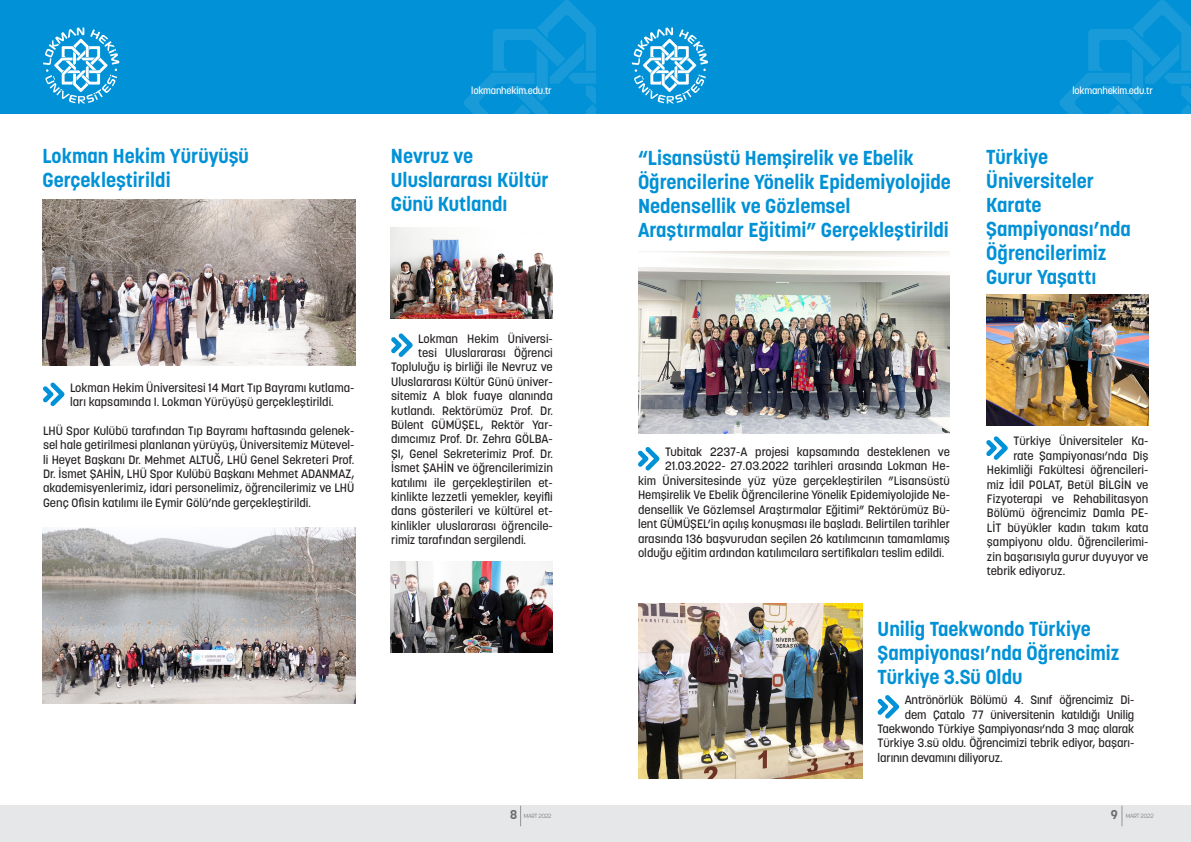
<style>
.page{position:relative;width:1191px;height:842px;background:#fff}
.page>*{position:absolute;margin:0;border:0;box-sizing:border-box;transform-origin:0 0}
.t1{font:700 20px/24px "Korolev";color:#0091d6}
.t2{font:500 12px/14.4px "Korolev";color:#231f20}
.t3{font:500 10px "Korolev";letter-spacing:-.02em;color:#fff}
.t4{font:300 6px "Korolev";letter-spacing:-.03em;color:#6c6d70}
.t5{font:300 5.9px "Korolev";letter-spacing:-.03em;color:#6c6d70}
.s1{font-weight:700;font-size:12.8px}
</style>
<div class="page">
<div style="left:0;top:806px;width:1191px;height:36px;background:#e6e7e9"></div>
<div style="left:595px;top:0;width:596px;height:113px;background:#0091d6"></div>
<svg style="left:1059px;top:0;width:132px;height:113px"></svg>
<div style="left:0;top:0;width:595px;height:113px;background:#0091d6"></div>
<svg style="left:464px;top:0;width:131px;height:113px"></svg>
<svg style="left:520px;top:806px;width:1px;height:20px"></svg>
<svg style="left:1121px;top:806px;width:1px;height:20px"></svg>
<svg style="left:43px;top:28px;width:76px;height:76px"></svg>
<svg style="left:632px;top:28px;width:76px;height:76px"></svg>
<svg style="left:638px;top:447px;width:21px;height:23px"></svg>
<svg style="left:986px;top:436px;width:21px;height:24px"></svg>
<svg style="left:43px;top:382px;width:21px;height:24px"></svg>
<img style="left:43px;top:200px;width:312px;height:166px">
<svg style="left:391px;top:333px;width:21px;height:24px"></svg>
<img style="left:43px;top:527px;width:313px;height:176px">
<img style="left:391px;top:227px;width:162px;height:91px">
<img style="left:391px;top:562px;width:162px;height:91px">
<img style="left:638px;top:251px;width:312px;height:183px">
<img style="left:986px;top:295px;width:162px;height:130px">
<svg style="left:877px;top:695px;width:22px;height:23px"></svg>
<img style="left:638px;top:604px;width:224px;height:174px">
<p class="t1" style="left:43px;top:144px;width:208px">Lokman Hekim Yürüyüşü<br>Gerçekleştirildi</p>
<p class="t2" style="left:70px;top:380px;width:286px">Lokman Hekim Üniversitesi 14 Mart Tıp Bayramı kutlama&shy;ları kapsamında I. Lokman Yürüyüşü gerçekleştirildi.</p>
<p class="t2" style="left:43px;top:423px;width:313px;text-align:justify">LHÜ Spor Kulübü tarafından Tıp Bayramı haftasında gelenek&shy;sel hale getirilmesi planlanan yürüyüş, Üniversitemiz Mütevel&shy;li Heyet Başkanı Dr. Mehmet ALTUĞ, LHÜ Genel Sekreteri Prof.<br>Dr. İsmet ŞAHİN, LHÜ Spor Kulübü Başkanı Mehmet ADANMAZ, akademisyenlerimiz, idari personelimiz, öğrencilerimiz ve LHÜ Genç Ofisin katılımı ile Eymir Gölü’nde gerçekleştirildi.</p>
<p class="t3" style="left:471px;top:84px;width:82px">lokmanhekim.edu.tr</p>
<p class="t3" style="left:1072px;top:84px;width:82px">lokmanhekim.edu.tr</p>
<p class="t1" style="left:391px;top:144px;width:159px">Nevruz ve<br>Uluslararası Kültür<br>Günü Kutlandı</p>
<p class="t2" style="left:418px;top:331px;width:136px">Lokman Hekim Üniversi-</p>
<p class="t2" style="left:418px;top:345px;width:136px">tesi Uluslararası Öğrenci</p>
<p class="t2" style="left:391px;top:360px;width:163px">Topluluğu iş birliği ile Nevruz ve</p>
<p class="t2" style="left:391px;top:374px;width:163px">Uluslararası Kültür Günü üniver-</p>
<p class="t2" style="left:391px;top:389px;width:163px">sitemiz A blok fuaye alanında</p>
<p class="t2" style="left:391px;top:403px;width:163px">kutlandı. Rektörümüz Prof. Dr.</p>
<p class="t2" style="left:391px;top:417px;width:163px">Bülent GÜMÜŞEL, Rektör Yar-</p>
<p class="t2" style="left:391px;top:432px;width:163px">dımcımız Prof. Dr. Zehra GÖLBA-</p>
<p class="t2" style="left:391px;top:446px;width:163px">ŞI, Genel Sekreterimiz Prof. Dr.</p>
<p class="t2" style="left:391px;top:461px;width:163px">İsmet ŞAHİN ve öğrencilerimizin</p>
<p class="t2" style="left:391px;top:475px;width:163px">katılımı ile gerçekleştirilen et-</p>
<p class="t2" style="left:391px;top:489px;width:163px">kinlikte lezzetli yemekler, keyifli</p>
<p class="t2" style="left:391px;top:504px;width:163px">dans gösterileri ve kültürel et-</p>
<p class="t2" style="left:391px;top:518px;width:163px">kinlikler uluslararası öğrencile-</p>
<p class="t2" style="left:391px;top:533px;width:136px">rimiz tarafından sergilendi.</p>
<p class="t1" style="left:638px;top:146px;width:314px">“Lisansüstü Hemşirelik ve Ebelik Öğrencilerine Yönelik Epidemiyolojide Nedensellik ve Gözlemsel Araştırmalar Eğitimi” Gerçekleştirildi</p>
<p class="t1" style="left:986px;top:145px;width:146px">Türkiye<br>Üniversiteler<br>Karate<br>Şampiyonası’nda<br>Öğrencilerimiz<br>Gurur Yaşattı</p>
<p class="t2" style="left:665px;top:445px;width:286px">Tubitak 2237-A projesi kapsamında desteklenen ve</p>
<p class="t2" style="left:665px;top:459px;width:286px">21.03.2022- 27.03.2022 tarihleri arasında Lokman He-</p>
<p class="t2" style="left:638px;top:473px;width:313px">kim Üniversitesinde yüz yüze gerçekleştirilen ”Lisansüstü</p>
<p class="t2" style="left:638px;top:488px;width:313px">Hemşirelik Ve Ebelik Öğrencilerine Yönelik Epidemiyolojide Ne-</p>
<p class="t2" style="left:638px;top:502px;width:313px">densellik Ve Gözlemsel Araştırmalar Eğitimi” Rektörümüz Bü-</p>
<p class="t2" style="left:638px;top:517px;width:313px">lent GÜMÜŞEL’in açılış konuşması ile başladı. Belirtilen tarihler</p>
<p class="t2" style="left:638px;top:531px;width:313px">arasında 136 başvurudan seçilen 26 katılımcının tamamlamış</p>
<p class="t2" style="left:638px;top:545px;width:308px">olduğu eğitim ardından katılımcılara sertifikaları teslim edildi.</p>
<p class="t2" style="left:1013px;top:434px;width:137px">Türkiye Üniversiteler Ka-</p>
<p class="t2" style="left:1013px;top:448px;width:137px">rate Şampiyonası’nda Diş</p>
<p class="t2" style="left:987px;top:463px;width:163px">Hekimliği Fakültesi öğrencileri-</p>
<p class="t2" style="left:987px;top:477px;width:163px">miz İdil POLAT, Betül BİLGİN ve</p>
<p class="t2" style="left:987px;top:492px;width:163px">Fizyoterapi ve Rehabilitasyon</p>
<p class="t2" style="left:987px;top:506px;width:163px">Bölümü öğrencimiz Damla PE-</p>
<p class="t2" style="left:987px;top:520px;width:163px">LİT büyükler kadın takım kata</p>
<p class="t2" style="left:987px;top:535px;width:163px">şampiyonu oldu. Öğrencilerimi-</p>
<p class="t2" style="left:987px;top:549px;width:163px">zin başarısıyla gurur duyuyor ve</p>
<p class="t2" style="left:987px;top:564px;width:80px">tebrik ediyoruz.</p>
<p class="t1" style="left:877px;top:617px;width:243px">Unilig Taekwondo Türkiye<br>Şampiyonası’nda Öğrencimiz<br>Türkiye 3.Sü Oldu</p>
<p class="t2" style="left:904px;top:693px;width:231px">Antrönörlük Bölümü 4. Sınıf öğrencimiz Di-</p>
<p class="t2" style="left:904px;top:707px;width:231px">dem Çatalo 77 üniversitenin katıldığı Unilig</p>
<p class="t2" style="left:877px;top:721px;width:258px">Taekwondo Türkiye Şampiyonası’nda 3 maç alarak</p>
<p class="t2" style="left:877px;top:736px;width:258px">Türkiye 3.sü oldu. Öğrencimizi tebrik ediyor, başarı-</p>
<p class="t2" style="left:877px;top:750px;width:126px">larının devamını diliyoruz.</p>
<p class="t5" style="left:510px;top:812px;width:43px"><span class="s1">8</span> MART 2022</p>
<p class="t4" style="left:1110px;top:812px;width:44px"><span class="s1">9</span> MART 2022</p>
</div>
